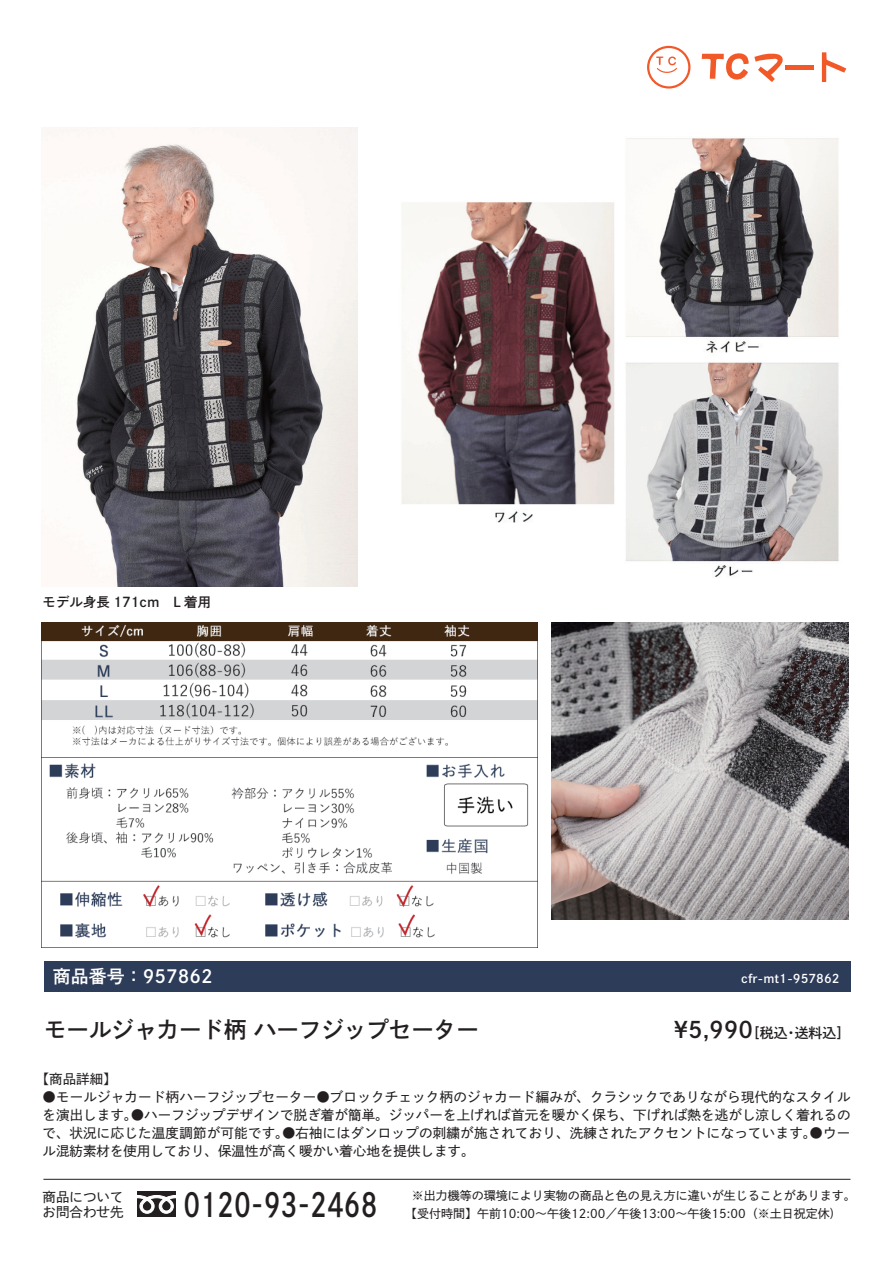
<style>
.page{position:relative;width:893px;height:1263px;background:#fff}
.page>*{position:absolute;margin:0;border:0;box-sizing:border-box;transform-origin:0 0}
.t1{font:32.55px "DNP Shuei Go Kin Std B";color:#231f20;scale:.8 1}
.t2{font:22.5px "DNP Shuei Go Kin Std B";color:#231f20}
.t3{font:18px "DNP Shuei Go Kin Std B";color:#fff}
.t4{font:13.95px "DNP Shuei Go Kin Std B";color:#231f20}
.t5{font:13.5px/18px "DNP Shuei Go Kin Std M";color:#231f20;text-align:justify}
.t6{font:13.5px "DNP Shuei Go Kin Std B";color:#231f20}
.t7{font:12px "DNP Shuei Go Kin Std M";color:#231f20}
.t8{font:12px "DNP Shuei Go Kin Std B";color:#fff}
.s1{font-size:22.5px}
</style>
<div class="page">
<img style="left:401px;top:138px;width:438px;height:439px">
<img style="left:552px;top:623px;width:296px;height:296px">
<img style="left:42px;top:623px;width:495px;height:325px">
<img style="left:41px;top:128px;width:317px;height:458px">
<div style="left:44px;top:961px;width:806px;height:31px;background:#2d3c59"></div>
<div style="left:137px;top:1191px;width:39px;height:26px;background:#231f20"></div>
<svg style="left:137px;top:1195px;width:39px;height:19px"></svg>
<hr style="left:43px;top:1179px;width:807px;height:1px;background:#231f20">
<svg style="left:822px;top:52px;width:24px;height:30px"></svg>
<svg style="left:702px;top:53px;width:81px;height:29px"></svg>
<div style="left:785px;top:65px;width:28px;height:5px;background:#f15929"></div>
<svg style="left:647px;top:46px;width:43px;height:43px"></svg>
<div style="left:649px;top:48px;width:39px;height:38px;background:#fff;border-radius:50%"></div>
<svg style="left:656px;top:56px;width:21px;height:17px"></svg>
<p class="t6" style="left:43px;top:592px;width:170px">モデル身長 171cm　L 着用</p>
<h3 class="t3" style="left:53px;top:964px;width:161px">商品番号：957862</h3>
<p class="t8" style="left:741px;top:970px;width:100px">cfr-mt1-957862</p>
<h2 class="t2" style="left:44px;top:1014px;width:436px">モールジャカード柄 ハーフジップセーター</h2>
<p class="t4" style="left:674px;top:1023px;width:178px"><span class="s1">¥5,990</span>［税込・送料込］</p>
<p class="t5" style="left:36px;top:1070px;width:82px">【商品詳細】</p>
<p class="t5" style="left:43px;top:1088px;width:810px">●モールジャカード柄ハーフジップセーター●ブロックチェック柄のジャカード編みが、クラシックでありながら現代的なスタイルを演出します。●ハーフジップデザインで脱ぎ着が簡単。ジッパーを上げれば首元を暖かく保ち、下げれば熱を逃がし涼しく着れるので、状況に応じた温度調節が可能です。●右袖にはダンロップの刺繍が施されており、洗練されたアクセントになっています。●ウール混紡素材を使用しており、保温性が高く暖かい着心地を提供します。</p>
<p class="t5" style="left:43px;top:1189px;width:82px;line-height:15px">商品についてお問合わせ先</p>
<h1 class="t1" style="left:184px;top:1182px;width:244px">0120-93-2468</h1>
<p class="t7" style="left:412px;top:1188px;width:445px">※出力機等の環境により実物の商品と色の見え方に違いが生じることがあります。</p>
<p class="t7" style="left:411px;top:1205px;width:436px">【受付時間】午前10:00～午後12:00／午後13:00～午後15:00（※土日祝定休)　</p>
</div>
